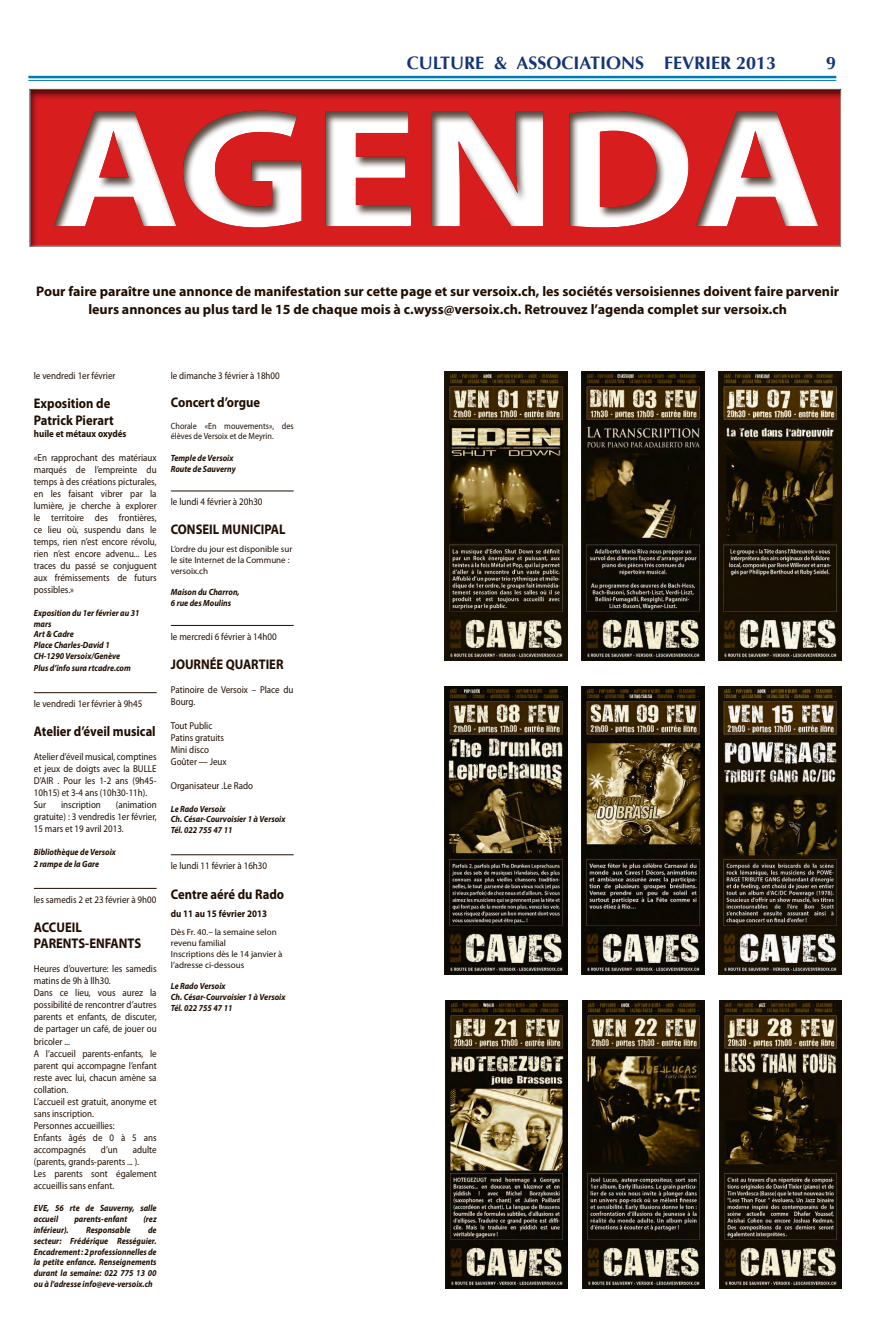
<style>
.page{position:relative;width:893px;height:1333px;background:#fff}
.page>*{position:absolute;margin:0;border:0;box-sizing:border-box;transform-origin:0 0}
.t1{font:700 18px "Optima";color:#133478}
.t2{font:700 14px/18px "Myriad Pro";color:#200e00;text-align:center}
.t3{font:700 14px "Myriad Pro";color:#200e00;scale:.9 1}
.t4{font:10px/12px "Myriad Pro";color:#200e00;scale:.9 1}
.t5{font:700 10px "Myriad Pro";color:#200e00;scale:.9 1}
.t6{font:10px "Myriad Pro";color:#200e00;scale:.89 1}
.t7{font:italic 700 9px/10.8px "Myriad Pro";color:#200e00;scale:.9 1}
.t8{font:9px/10.8px "Myriad Pro";color:#200e00}
.t9{font:9px/10.8px "Myriad Pro";color:#200e00;scale:.9 1}
</style>
<div class="page">
<hr style="left:28px;top:76px;width:808px;height:2px;background:#007ab6">
<hr style="left:28px;top:80px;width:808px;height:1px;background:#007ab6">
<div style="left:29px;top:87px;width:814px;height:160px;background:#200e00;opacity:.75"></div>
<div style="left:52px;top:110px;width:766px;height:118px;background:#200e00;opacity:.75"></div>
<hr style="left:34px;top:692px;width:123px;height:1px;background:#200e00">
<hr style="left:34px;top:888px;width:123px;height:1px;background:#200e00">
<hr style="left:171px;top:490px;width:123px;height:1px;background:#200e00">
<hr style="left:171px;top:625px;width:123px;height:1px;background:#200e00">
<hr style="left:171px;top:854px;width:123px;height:1px;background:#200e00">
<img style="left:582px;top:372px;width:122px;height:288px">
<img style="left:719px;top:372px;width:122px;height:288px">
<img style="left:582px;top:686px;width:122px;height:288px">
<img style="left:719px;top:686px;width:122px;height:288px">
<img style="left:445px;top:372px;width:122px;height:288px">
<img style="left:445px;top:686px;width:122px;height:288px">
<img style="left:445px;top:1000px;width:123px;height:288px">
<img style="left:582px;top:1000px;width:123px;height:288px">
<img style="left:719px;top:1000px;width:123px;height:288px">
<p class="t1" style="left:407px;top:52px;width:371px">CULTURE &amp; ASSOCIATIONS FEVRIER 2013</p>
<p class="t1" style="left:826px;top:52px;width:12px">9</p>
<p class="t2" style="left:36px;top:281px;width:804px">Pour faire paraître une annonce de manifestation sur cette page et sur versoix.ch, les sociétés versoisiennes doivent faire parvenir leurs annonces au plus tard le 15 de chaque mois à c.wyss@versoix.ch. Retrouvez l’agenda complet sur versoix.ch</p>
<p class="t4" style="left:34px;top:370px;width:92px">le vendredi 1er février</p>
<p class="t3" style="left:34px;top:394px;width:86px">Exposition de</p>
<p class="t3" style="left:34px;top:411px;width:90px">Patrick Pierart</p>
<p class="t5" style="left:34px;top:427px;width:104px">huile et métaux oxydés</p>
<p class="t4" style="left:34px;top:451px;width:138px;text-align:justify">«En rapprochant des matériaux marqués de l’empreinte du temps à des créations picturales, en les faisant vibrer par la lumière, je cherche à explorer le territoire des frontières, ce lieu où, suspendu dans le temps, rien n’est encore révolu, rien n’est encore advenu... Les traces du passé se conjuguent aux frémissements de futurs possibles.»</p>
<p class="t7" style="left:34px;top:607px;width:119px">Exposition du 1er février au 31 mars</p>
<p class="t7" style="left:34px;top:628px;width:46px">Art &amp; Cadre</p>
<p class="t7" style="left:34px;top:639px;width:86px">Place Charles-David 1</p>
<p class="t7" style="left:34px;top:650px;width:97px">CH-1290 Versoix/Genève</p>
<p class="t7" style="left:34px;top:662px;width:109px">Plus d’info sura rtcadre.com</p>
<p class="t4" style="left:34px;top:697px;width:122px">le vendredi 1er février à 9h45</p>
<p class="t3" style="left:34px;top:722px;width:137px">Atelier d’éveil musical</p>
<p class="t4" style="left:34px;top:750px;width:138px;text-align:justify">Atelier d’éveil musical, comptines et jeux de doigts avec la BULLE D’AIR . Pour les 1-2 ans (9h45- 10h15) et 3-4 ans (10h30-11h).</p>
<p class="t4" style="left:34px;top:798px;width:15px">Sur</p>
<p class="t4" style="left:61px;top:798px;width:46px">inscription</p>
<p class="t4" style="left:34px;top:798px;width:138px;text-align:justify;text-indent:82px">(animation gratuite) : 3 vendredis 1er février, 15 mars et 19 avril 2013.</p>
<p class="t7" style="left:34px;top:846px;width:93px">Bibliothèque de Versoix</p>
<p class="t7" style="left:34px;top:858px;width:74px">2 rampe de la Gare</p>
<p class="t4" style="left:34px;top:893px;width:138px">les samedis 2 et 23 février à 9h00</p>
<p class="t3" style="left:34px;top:917px;width:55px">ACCUEIL</p>
<p class="t3" style="left:34px;top:934px;width:121px">PARENTS-ENFANTS</p>
<p class="t4" style="left:34px;top:962px;width:138px">Heures d’ouverture: les samedis matins de 9h à llh30.</p>
<p class="t4" style="left:34px;top:986px;width:138px;text-align:justify">Dans ce lieu, vous aurez la possibilité de rencontrer d’autres parents et enfants, de discuter, de partager un café, de jouer ou bricoler ...</p>
<p class="t4" style="left:34px;top:1046px;width:138px;text-align:justify">A l’accueil parents-enfants, le parent qui accompagne l’enfant reste avec lui, chacun amène sa collation.</p>
<p class="t4" style="left:34px;top:1094px;width:138px">L’accueil est gratuit, anonyme et sans inscription.</p>
<p class="t4" style="left:34px;top:1118px;width:91px">Personnes accueillies:</p>
<p class="t4" style="left:34px;top:1130px;width:138px">Enfants âgés de 0 à 5 ans accompagnés</p>
<p class="t4" style="left:34px;top:1142px;width:138px;text-indent:99px">adulte (parents, grands-parents ... ).</p>
<p class="t4" style="left:34px;top:1166px;width:138px">Les parents sont également accueillis sans enfant.</p>
<p class="t7" style="left:34px;top:1202px;width:138px">EVE, 56 rte de Sauverny, salle accueil</p>
<p class="t4" style="left:101px;top:1142px;width:20px">d’un</p>
<p class="t7" style="left:74px;top:1213px;width:60px">parents-enfant</p>
<p class="t7" style="left:143px;top:1213px;width:16px">(rez</p>
<p class="t7" style="left:34px;top:1224px;width:40px">inférieur).</p>
<p class="t7" style="left:86px;top:1224px;width:51px">Responsable</p>
<p class="t7" style="left:34px;top:1224px;width:138px;text-align:justify;text-indent:114px">de secteur: Frédérique Rességuier.<br>Encadrement : 2 professionnelles de la petite enfance. Renseignements durant la semaine: 022 775 13 00 ou à l’adresse info@eve-versoix.ch</p>
<p class="t6" style="left:171px;top:370px;width:124px">le dimanche 3 février à 18h00</p>
<p class="t3" style="left:171px;top:393px;width:101px">Concert d’orgue</p>
<p class="t9" style="left:171px;top:420px;width:138px">Chorale «En mouvements», des élèves de Versoix et de Meyrin.</p>
<p class="t7" style="left:171px;top:452px;width:71px">Temple de Versoix</p>
<p class="t7" style="left:171px;top:463px;width:74px">Route de Sauverny</p>
<p class="t4" style="left:171px;top:496px;width:103px">le lundi 4 février à 20h30</p>
<p class="t3" style="left:171px;top:520px;width:129px">CONSEIL MUNICIPAL</p>
<p class="t8" style="left:171px;top:543px;width:123px">L’ordre du jour est disponible sur le site Internet de la Commune : versoix.ch</p>
<p class="t7" style="left:171px;top:586px;width:78px">Maison du Charron,</p>
<p class="t7" style="left:171px;top:597px;width:69px">6 rue des Moulins</p>
<p class="t4" style="left:171px;top:630px;width:119px">le mercredi 6 février à 14h00</p>
<p class="t3" style="left:171px;top:654px;width:127px">JOURNÉE QUARTIER</p>
<p class="t4" style="left:171px;top:683px;width:138px">Patinoire de Versoix – Place du<br>Bourg.</p>
<p class="t4" style="left:171px;top:719px;width:48px">Tout Public</p>
<p class="t4" style="left:171px;top:731px;width:61px">Patins gratuits</p>
<p class="t4" style="left:171px;top:743px;width:44px">Mini disco</p>
<p class="t4" style="left:171px;top:755px;width:64px">Goûter — Jeux</p>
<p class="t4" style="left:171px;top:779px;width:93px">Organisateur .Le Rado</p>
<p class="t7" style="left:171px;top:802px;width:62px">Le Rado Versoix</p>
<p class="t7" style="left:171px;top:813px;width:129px">Ch. César-Courvoisier 1 à Versoix</p>
<p class="t7" style="left:171px;top:824px;width:70px">Tél. 022 755 47 11</p>
<p class="t4" style="left:171px;top:859px;width:109px">le lundi 11 février à 16h30</p>
<p class="t3" style="left:171px;top:885px;width:127px">Centre aéré du Rado</p>
<p class="t5" style="left:171px;top:907px;width:108px">du 11 au 15 février 2013</p>
<p class="t8" style="left:171px;top:926px;width:107px">Dès Fr. 40.– la semaine selon revenu familial</p>
<p class="t8" style="left:171px;top:948px;width:113px">Inscriptions dès le 14 janvier à l’adresse ci-dessous</p>
<p class="t7" style="left:171px;top:980px;width:62px">Le Rado Versoix</p>
<p class="t7" style="left:171px;top:991px;width:129px">Ch. César-Courvoisier 1 à Versoix</p>
<p class="t7" style="left:171px;top:1002px;width:70px">Tél. 022 755 47 11</p>
</div>
